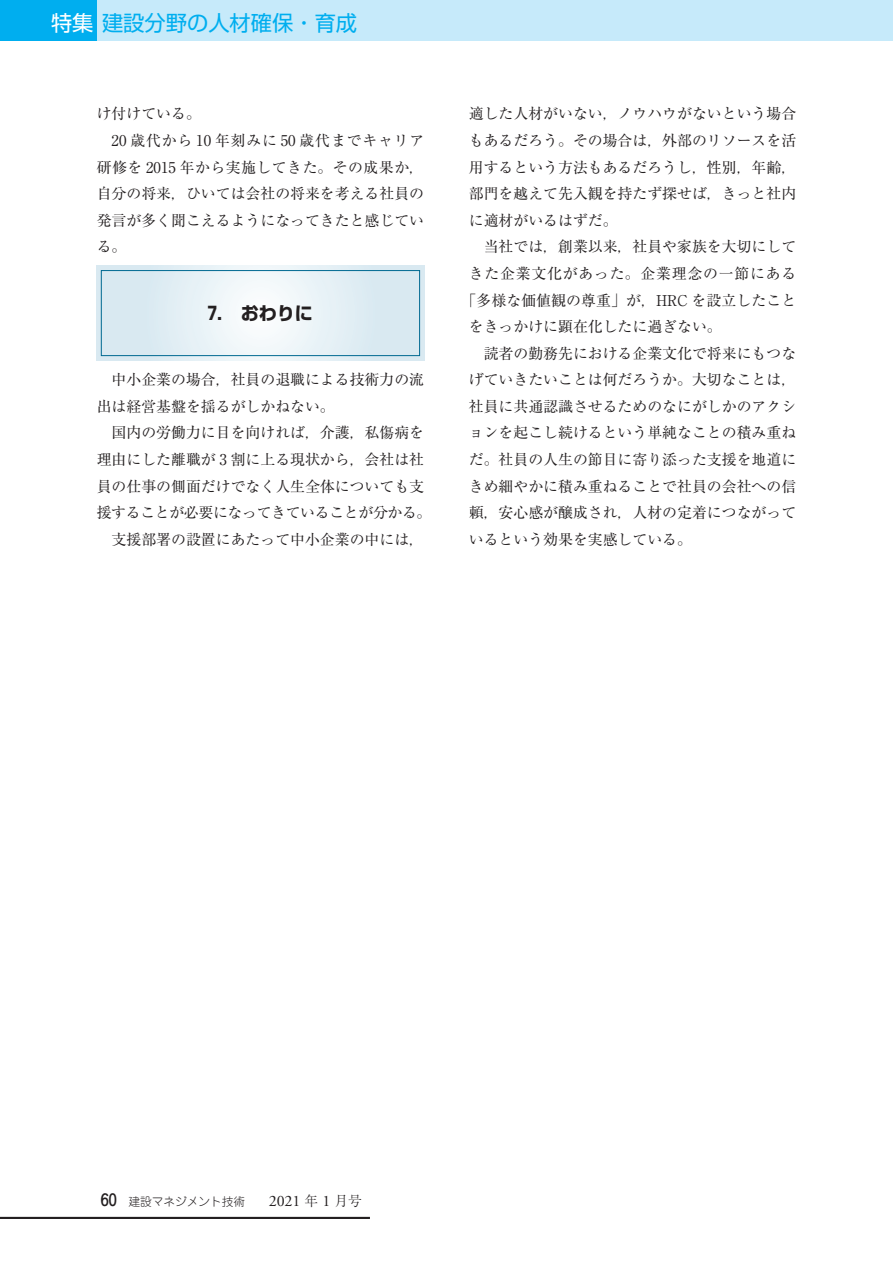
<style>
.page{position:relative;width:893px;height:1263px;background:#fff}
.page>*{position:absolute;margin:0;border:0;box-sizing:border-box;transform-origin:0 0}
.t1{font:21.3px "Shin Go Pr 6 N";color:#00aeef}
.t2{font:700 18px "Shin Go Pr 6 N";color:#231f20}
.t3{font:14.85px/26.5px "Ryumin Pr 6 N";color:#231f20}
.t4{font:14.85px "Ryumin Pr 6 N";letter-spacing:.055em;color:#231f20}
.t5{font:14.85px "Ryumin Pr 6 N";letter-spacing:.03em;color:#231f20}
.t6{font:300 11.7px "Jun 101 Pro";color:#231f20}
.s1{color:#fff}
.s2{font-family:"Jun 34 Pro";font-weight:500;font-size:15.9px}
.s3{font-family:"Adobe Garamond Pro";font-weight:400;font-size:15.9px}
.s4{font-family:"Ryumin Pr 6 N";font-size:13.8px}
</style>
<div class="page">
<div style="left:0;top:0;width:98px;height:40px;background:#00aeef"></div>
<div style="left:98px;top:0;width:795px;height:40px;background:#c6eafa"></div>
<svg style="left:97px;top:266px;width:327px;height:94px;background:#dcebf1"></svg>
<svg style="left:103px;top:272px;width:315px;height:82px"></svg>
<div style="left:101px;top:270px;width:319px;height:86px;border:1px solid #006991"></div>
<hr style="left:0;top:1217px;width:370px;height:2px;background:#231f20">
<h1 class="t1" style="left:51px;top:6px;width:308px"><span class="s1">特集</span>建設分野の人材確保・育成</h1>
<p class="t3" style="left:97px;top:100px;width:106px">け付けている。</p>
<p class="t4" style="left:112px;top:129px;width:314px">20 歳代から 10 年刻みに 50 歳代までキャリア</p>
<p class="t5" style="left:97px;top:155px;width:329px">研修を 2015 年から実施してきた。その成果か，</p>
<p class="t3" style="left:97px;top:180px;width:329px">自分の将来，ひいては会社の将来を考える社員の</p>
<p class="t3" style="left:97px;top:206px;width:329px">発言が多く聞こえるようになってきたと感じてい</p>
<p class="t3" style="left:97px;top:233px;width:31px">る。</p>
<p class="t2" style="left:208px;top:299px;width:107px">7.　おわりに</p>
<p class="t3" style="left:97px;top:366px;width:329px;text-indent:15px">中小企業の場合，社員の退職による技術力の流出は経営基盤を揺るがしかねない。</p>
<p class="t3" style="left:97px;top:419px;width:336px;text-align:center">国内の労働力に目を向ければ，介護，私傷病を<br>理由にした離職が 3 割に上る現状から，会社は社員の仕事の側面だけでなく人生全体についても支援することが必要になってきていることが分かる。支援部署の設置にあたって中小企業の中には，</p>
<p class="t3" style="left:469px;top:100px;width:329px;text-align:justify">適した人材がいない，ノウハウがないという場合もあるだろう。その場合は，外部のリソースを活用するという方法もあるだろうし，性別，年齢，部門を越えて先入観を持たず探せば，きっと社内に適材がいるはずだ。</p>
<p class="t3" style="left:484px;top:233px;width:314px">当社では，創業以来，社員や家族を大切にして</p>
<p class="t4" style="left:469px;top:262px;width:329px">きた企業文化があった。企業理念の一節にある</p>
<p class="t3" style="left:461px;top:286px;width:336px">「多様な価値観の尊重」が，HRC を設立したこと</p>
<p class="t3" style="left:469px;top:312px;width:254px">をきっかけに顕在化したに過ぎない。</p>
<p class="t3" style="left:484px;top:339px;width:314px">読者の勤務先における企業文化で将来にもつな</p>
<p class="t3" style="left:469px;top:366px;width:329px">げていきたいことは何だろうか。大切なことは，</p>
<p class="t3" style="left:469px;top:392px;width:329px">社員に共通認識させるためのなにがしかのアクシ</p>
<p class="t3" style="left:469px;top:419px;width:329px">ョンを起こし続けるという単純なことの積み重ね</p>
<p class="t3" style="left:469px;top:445px;width:329px">だ。社員の人生の節目に寄り添った支援を地道に</p>
<p class="t3" style="left:469px;top:472px;width:329px">きめ細やかに積み重ねることで社員の会社への信</p>
<p class="t3" style="left:469px;top:498px;width:329px">頼，安心感が醸成され，人材の定着につながって</p>
<p class="t3" style="left:469px;top:525px;width:225px">いるという効果を実感している。</p>
<p class="t6" style="left:101px;top:1192px;width:262px"><span class="s2">60</span> 建設マネジメント技術　　<span class="s3">2021</span> <span class="s4">年</span> <span class="s3">1</span> <span class="s4">月号</span></p>
</div>
